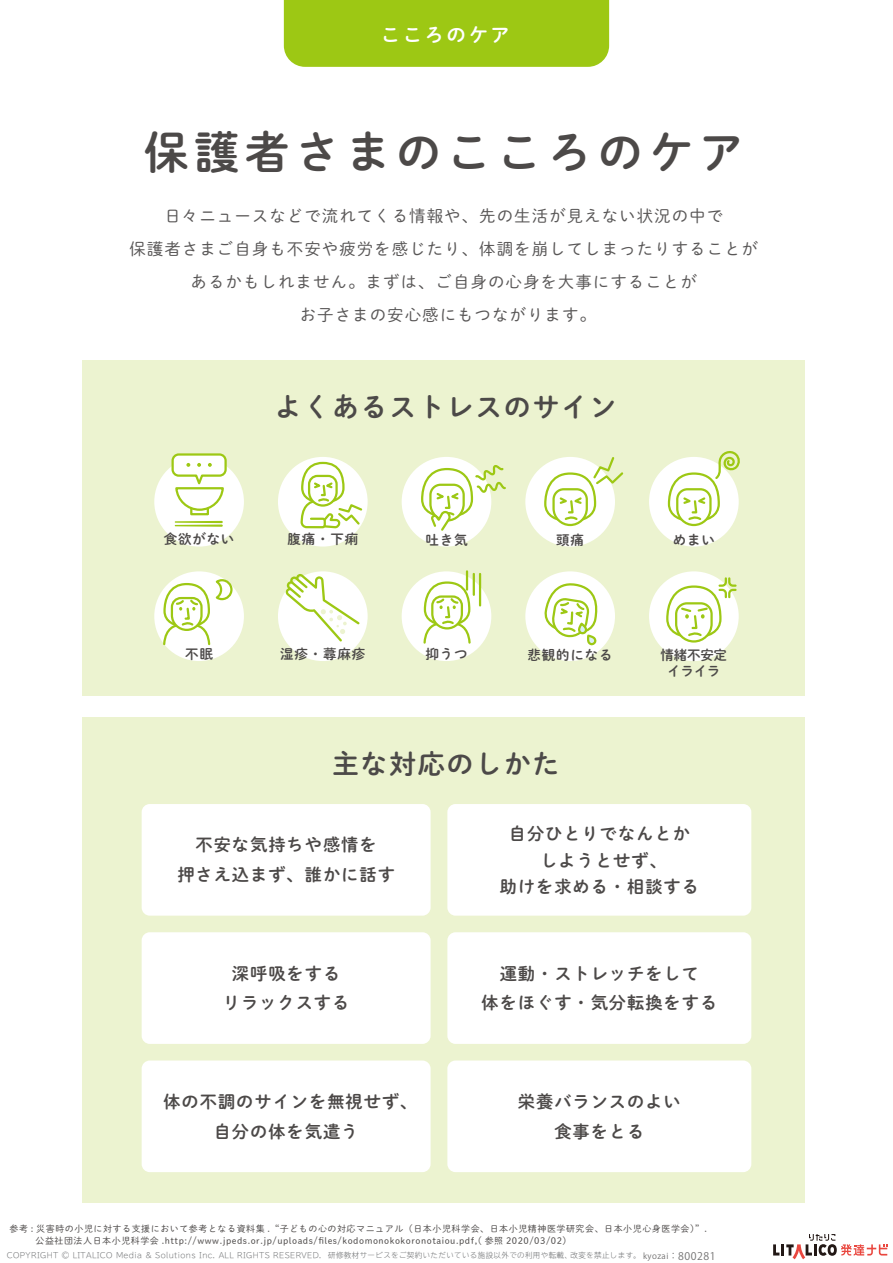
<style>
.page{position:relative;width:893px;height:1263px;background:#fff}
.page>*{position:absolute;margin:0;border:0;box-sizing:border-box;transform-origin:0 0}
.t1{font:45px "P Shuei M Go Std N B";letter-spacing:.12em;color:#4c4948}
.t2{font:27px "P Shuei M Go Std N B";letter-spacing:.06em;color:#4c4948}
.t3{font:19.5px "P Shuei M Go Std N B";letter-spacing:.12em;color:#fff}
.t4{font:17.25px/30px "P Shuei M Go Std N B";letter-spacing:.06em;color:#4c4948;text-align:center}
.t5{font:16.5px/33px "P Shuei M Go Std N L";letter-spacing:.06em;color:#595757;text-align:center}
.t6{font:13.5px "P Shuei M Go Std N B";letter-spacing:.06em;color:#4c4948}
.t7{font:13.5px/16.4px "P Shuei M Go Std N B";letter-spacing:-.02em;color:#4c4948;text-align:center}
.t8{font:9px/12px "P Shuei M Go Std N L";letter-spacing:.06em;color:#4c4948}
.t9{font:300 7.5px "TBUD Go Std Super";letter-spacing:.05em;color:#6d6f71}
.s1{font-family:"Koz Go Pro";font-weight:400;font-size:8.25px;color:#727171}
.s2{font-family:"Koz Go Pro";font-weight:400;font-size:9px;color:#727171}
.s3{font-family:"Koz Go Pro";font-weight:400;font-size:10.5px;color:#727171}
</style>
<div class="page">
<div style="left:82px;top:717px;width:723px;height:486px;background:#ecf3d0"></div>
<div style="left:82px;top:360px;width:723px;height:336px;background:#ecf3d0"></div>
<div style="left:142px;top:804px;width:289px;height:112px;background:#fff;border-radius:8px"></div>
<div style="left:447px;top:804px;width:304px;height:112px;background:#fff;border-radius:8px"></div>
<div style="left:142px;top:932px;width:289px;height:112px;background:#fff;border-radius:8px"></div>
<div style="left:447px;top:932px;width:304px;height:112px;background:#fff;border-radius:8px"></div>
<div style="left:142px;top:1060px;width:289px;height:112px;background:#fff;border-radius:8px"></div>
<div style="left:447px;top:1060px;width:304px;height:112px;background:#fff;border-radius:8px"></div>
<div style="left:649px;top:457px;width:90px;height:90px;background:#fff;border-radius:50%"></div>
<div style="left:278px;top:457px;width:90px;height:90px;background:#fff;border-radius:50%"></div>
<div style="left:402px;top:457px;width:89px;height:90px;background:#fff;border-radius:50%"></div>
<div style="left:154px;top:457px;width:90px;height:90px;background:#fff;border-radius:50%"></div>
<div style="left:525px;top:457px;width:90px;height:90px;background:#fff;border-radius:50%"></div>
<div style="left:649px;top:571px;width:90px;height:90px;background:#fff;border-radius:50%"></div>
<div style="left:278px;top:571px;width:90px;height:90px;background:#fff;border-radius:50%"></div>
<div style="left:402px;top:571px;width:89px;height:90px;background:#fff;border-radius:50%"></div>
<div style="left:154px;top:571px;width:90px;height:90px;background:#fff;border-radius:50%"></div>
<div style="left:525px;top:571px;width:90px;height:90px;background:#fff;border-radius:50%"></div>
<div style="left:284px;top:0;width:325px;height:67px;background:#9dc814"></div>
<div style="left:190px;top:507px;width:19px;height:8px;border:2px solid #9dc814"></div>
<svg style="left:175px;top:521px;width:48px;height:2px"></svg>
<hr style="left:175px;top:524px;width:48px;height:3px;background:#9dc814">
<svg style="left:170px;top:453px;width:57px;height:59px"></svg>
<svg style="left:300px;top:461px;width:64px;height:69px"></svg>
<svg style="left:543px;top:457px;width:81px;height:70px"></svg>
<svg style="left:667px;top:451px;width:73px;height:76px"></svg>
<svg style="left:162px;top:578px;width:72px;height:68px"></svg>
<svg style="left:286px;top:574px;width:74px;height:68px"></svg>
<svg style="left:420px;top:462px;width:86px;height:183px"></svg>
<hr style="left:473px;top:574px;width:2px;height:21px;background:#9dc814">
<hr style="left:479px;top:574px;width:2px;height:31px;background:#9dc814">
<svg style="left:544px;top:581px;width:56px;height:65px"></svg>
<svg style="left:665px;top:576px;width:73px;height:68px"></svg>
<svg style="left:773px;top:1234px;width:114px;height:25px"></svg>
<h3 class="t3" style="left:381px;top:20px;width:130px">こころのケア</h3>
<h1 class="t1" style="left:144px;top:118px;width:601px">保護者さまのこころのケア</h1>
<h3 class="t5" style="left:129px;top:199px;width:630px">日々ニュースなどで流れてくる情報や、先の生活が見えない状況の中で<br>保護者さまご自身も不安や疲労を感じたり、体調を崩してしまったりすることがあるかもしれません。まずは、ご自身の心身を大事にすることが<br>お子さまの安心感にもつながります。</h3>
<h2 class="t2" style="left:275px;top:387px;width:343px">よくあるストレスのサイン</h2>
<h3 class="t6" style="left:164px;top:529px;width:72px">食欲がない</h3>
<h3 class="t6" style="left:287px;top:529px;width:72px">腹痛・下痢</h3>
<h3 class="t6" style="left:425px;top:530px;width:44px">吐き気</h3>
<h3 class="t6" style="left:556px;top:530px;width:29px">頭痛</h3>
<h3 class="t6" style="left:673px;top:530px;width:44px">めまい</h3>
<h3 class="t6" style="left:185px;top:643px;width:29px">不眠</h3>
<h3 class="t6" style="left:280px;top:643px;width:87px">湿疹・蕁麻疹</h3>
<h3 class="t6" style="left:425px;top:643px;width:44px">抑うつ</h3>
<h3 class="t6" style="left:528px;top:645px;width:87px">悲観的になる</h3>
<h3 class="t7" style="left:661px;top:646px;width:68px">情緒不安定イライラ</h3>
<h2 class="t2" style="left:332px;top:744px;width:229px">主な対応のしかた</h2>
<h3 class="t4" style="left:177px;top:829px;width:219px">不安な気持ちや感情を<br>押さえ込まず、誰かに話す</h3>
<h3 class="t4" style="left:500px;top:819px;width:201px;line-height:27px">自分ひとりでなんとかしようとせず、<br>助けを求める・相談する</h3>
<h3 class="t4" style="left:223px;top:957px;width:128px">深呼吸をするリラックスする</h3>
<h3 class="t4" style="left:481px;top:957px;width:237px">運動・ストレッチをして<br>体をほぐす・気分転換をする</h3>
<h3 class="t4" style="left:163px;top:1086px;width:255px">体の不調のサインを無視せず、自分の体を気遣う</h3>
<h3 class="t4" style="left:518px;top:1086px;width:164px">栄養バランスのよい食事をとる</h3>
<p class="t8" style="left:35px;top:1222px;width:673px;text-indent:-26px">参考 : 災害時の小児に対する支援において参考となる資料集 . “子どもの心の対応マニュアル（日本小児科学会、日本小児精神医学研究会、日本小児心身医学会）” .公益社団法人日本小児科学会 .http://www.jpeds.or.jp/uploads/files/kodomonokokoronotaiou.pdf,( 参照 2020/03/02)</p>
<p class="t9" style="left:7px;top:1249px;width:710px">COPYRIGHT © LITALICO Media &amp; Solutions Inc. ALL RIGHTS RESERVED. 研修教材サービスをご契約いただいている施設以外での利用や転載、改変を禁止します。 <span class="s1">kyozai</span><span class="s2">：</span><span class="s3">800281</span></p>
</div>
